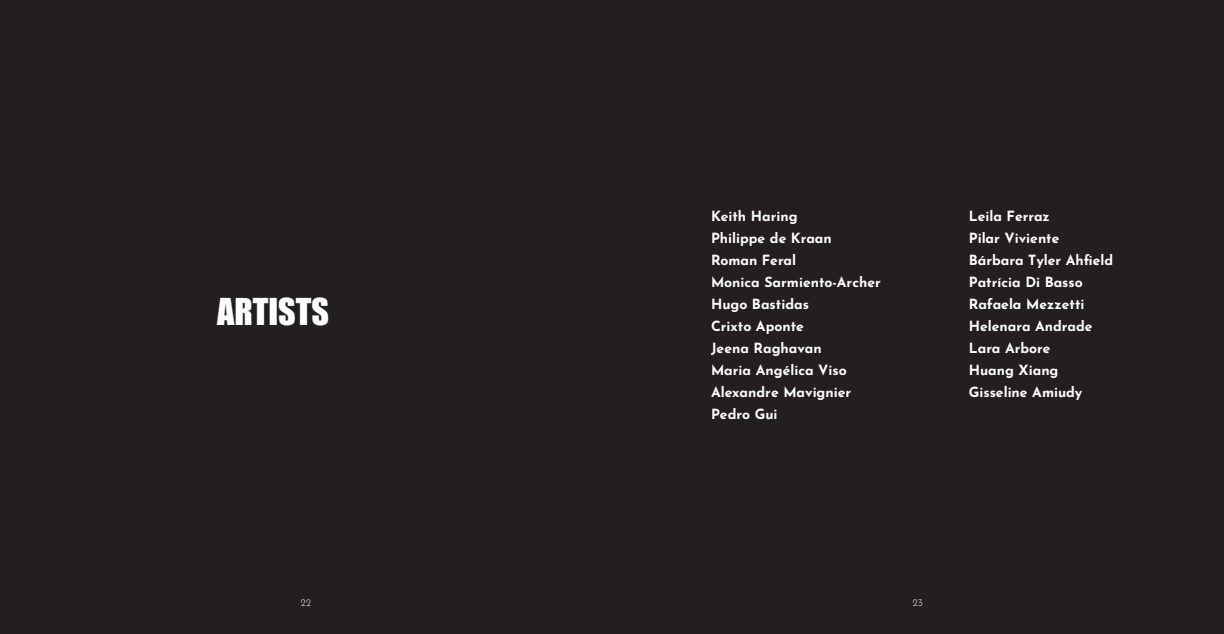
<style>
.page{position:relative;width:1224px;height:634px;background:#231f20}
.page>*{position:absolute;margin:0;border:0;box-sizing:border-box;transform-origin:0 0}
.t1{font:34px "Impact";color:#fff}
.t2{font:100 14px/22px "Josefin Sans";color:#fff}
.t3{font:100 10px "Josefin Sans";color:#fff}
</style>
<div class="page">
<h1 class="t1" style="left:217px;top:285px;width:113px">ARTISTS</h1>
<p class="t2" style="left:711px;top:203px;width:171px">Keith Haring<br>Philippe de Kraan<br>Roman Feral<br>Monica Sarmiento-Archer<br>Hugo Bastidas<br>Crixto Aponte<br>Jeena Raghavan<br>Maria Angélica Viso<br>Alexandre Mavignier<br>Pedro Gui</p>
<p class="t2" style="left:969px;top:203px;width:146px">Leila Ferraz<br>Pilar Viviente<br>Bárbara Tyler Ahfield<br>Patrícia Di Basso<br>Rafaela Mezzetti<br>Helenara Andrade<br>Lara Arbore<br>Huang Xiang<br>Gisseline Amiudy</p>
<p class="t3" style="left:301px;top:594px;width:12px">22</p>
<p class="t3" style="left:913px;top:594px;width:12px">23</p>
</div>
